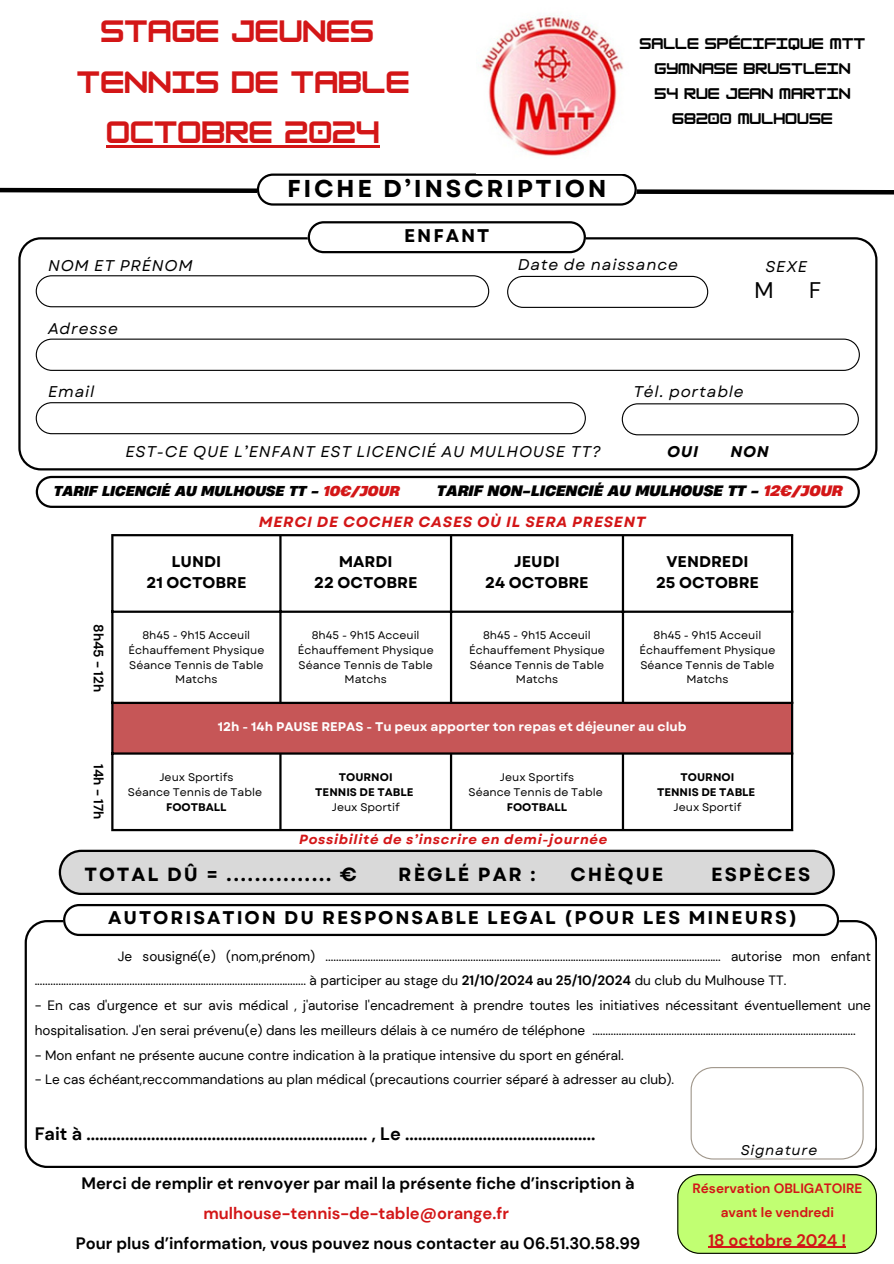
<style>
.page{position:relative;width:894px;height:1264px;background:#fff}
.page>*{position:absolute;margin:0;border:0;box-sizing:border-box;transform-origin:0 0}
.t1{font:700 27px/50.7px "HK Modular";color:#d31617;text-align:center}
.t2{font:700 24.3px "Garet";letter-spacing:.105em;color:#000}
.t3{font:22.5px "DM Sans";color:#000}
.t4{font:700 19.05px "Garet";letter-spacing:.105em;color:#000}
.t5{font:700 18.3px "Garet";letter-spacing:.105em;color:#000}
.t6{font:700 18px "DM Sans";color:#000}
.t7{font:700 16.5px/30.3px "DM Sans";color:#000;text-align:center}
.t8{font:700 16.5px "DM Sans";color:#d31617}
.t9{font:italic 15.6px "Garet";letter-spacing:.05em;color:#000}
.t10{font:700 15.6px "Garet";color:#000}
.t11{font:italic 700 15.6px "Garet";letter-spacing:.05em;color:#000}
.t12{font:italic 700 14.7px "Garet";letter-spacing:.05em;color:#d31617}
.t13{font:italic 700 14.25px "Heading Now 76";color:#000}
.t14{font:italic 14.1px "Garet";letter-spacing:.05em;color:#000}
.t15{font:13.5px/24.8px "DM Sans";color:#000}
.t16{font:700 13.5px "HK Modular";color:#000}
.t17{font:700 13.5px/24.8px "DM Sans";color:#d31617;text-align:center}
.t18{font:italic 700 13.5px "Heading Now 76";color:#000}
.t19{font:700 13.5px "DM Sans";color:#000}
.t20{font:italic 700 13.2px "Garet";letter-spacing:.05em;color:#d31617}
.t21{font:700 12.6px "Garet";color:#fefcfc}
.t22{font:11.1px "Garet";color:#000}
.t23{font:700 11.1px "Garet";color:#000}
.s1{color:#d31617}
.s2{font-weight:700}
</style>
<div class="page">
<svg style="left:18px;top:237px;width:859px;height:233px"></svg>
<svg style="left:307px;top:221px;width:278px;height:32px"></svg>
<svg style="left:36px;top:275px;width:453px;height:32px"></svg>
<svg style="left:36px;top:338px;width:823px;height:33px"></svg>
<svg style="left:507px;top:276px;width:201px;height:32px"></svg>
<svg style="left:36px;top:402px;width:549px;height:32px"></svg>
<svg style="left:621px;top:403px;width:237px;height:32px"></svg>
<svg style="left:25px;top:920px;width:851px;height:247px"></svg>
<svg style="left:63px;top:904px;width:775px;height:32px"></svg>
<svg style="left:690px;top:1067px;width:173px;height:92px"></svg>
<svg style="left:0;top:173px;width:893px;height:33px"></svg>
<img style="left:480px;top:15px;width:144px;height:141px">
<svg style="left:677px;top:1174px;width:199px;height:79px;background:#bdf671"></svg>
<div style="left:112px;top:702px;width:680px;height:51px;background:#c65657"></div>
<hr style="left:111px;top:536px;width:2px;height:293px;background:#000">
<hr style="left:279px;top:536px;width:2px;height:165px;background:#000">
<hr style="left:279px;top:754px;width:2px;height:75px;background:#000">
<hr style="left:450px;top:536px;width:2px;height:165px;background:#000">
<hr style="left:450px;top:754px;width:2px;height:75px;background:#000">
<hr style="left:621px;top:536px;width:3px;height:165px;background:#000">
<hr style="left:621px;top:754px;width:3px;height:75px;background:#000">
<hr style="left:790px;top:536px;width:3px;height:293px;background:#000">
<hr style="left:111px;top:534px;width:682px;height:2px;background:#000">
<hr style="left:111px;top:610px;width:682px;height:3px;background:#000">
<hr style="left:111px;top:701px;width:682px;height:3px;background:#000">
<hr style="left:111px;top:752px;width:682px;height:2px;background:#000">
<hr style="left:111px;top:829px;width:682px;height:2px;background:#000">
<hr style="left:106px;top:145px;width:273px;height:3px;background:#d31617">
<hr style="left:708px;top:1246px;width:84px;height:1px;background:#d31617">
<hr style="left:792px;top:1246px;width:54px;height:1px;background:#d31617">
<div style="left:59px;top:849px;width:775px;height:46px;background:#000;border-radius:23px"></div>
<svg style="left:59px;top:849px;width:775px;height:45px;background:#c7c7c7"></svg>
<svg style="left:36px;top:476px;width:823px;height:32px"></svg>
<p class="t1" style="left:77px;top:6px;width:334px">STAGE JEUNES<br>TENNIS DE TABLE<br>OCTOBRE 2024</p>
<p class="t2" style="left:287px;top:171px;width:321px">FICHE D’INSCRIPTION</p>
<p class="t5" style="left:404px;top:222px;width:87px">ENFANT</p>
<p class="t16" style="left:639px;top:36px;width:227px">SALLE SPÉCIFIQUE MTT</p>
<p class="t16" style="left:654px;top:61px;width:198px">GYMNASE BRUSTLEIN</p>
<p class="t16" style="left:654px;top:85px;width:198px">54 RUE JEAN MARTIN</p>
<p class="t16" style="left:672px;top:110px;width:162px">68200 MULHOUSE</p>
<p class="t9" style="left:48px;top:254px;width:146px">NOM ET PRÉNOM</p>
<p class="t9" style="left:48px;top:317px;width:71px">Adressе</p>
<p class="t9" style="left:517px;top:253px;width:161px">Date de naissance</p>
<p class="t9" style="left:765px;top:255px;width:43px">SEXE</p>
<p class="t3" style="left:754px;top:276px;width:21px">M</p>
<p class="t3" style="left:809px;top:276px;width:14px">F</p>
<p class="t9" style="left:48px;top:381px;width:48px">Email</p>
<p class="t9" style="left:633px;top:381px;width:112px">Tél. portable</p>
<p class="t9" style="left:125px;top:440px;width:477px">EST-CE QUE L’ENFANT EST LICENCIÉ AU MULHOUSE TT?</p>
<p class="t11" style="left:667px;top:440px;width:33px">OUI</p>
<p class="t11" style="left:730px;top:440px;width:40px">NON</p>
<p class="t18" style="left:54px;top:482px;width:347px">TARIF LICENCIÉ AU MULHOUSE TT - <span class="s1">10€/JOUR</span></p>
<h6 class="t13" style="left:437px;top:481px;width:407px">TARIF NON-LICENCIÉ AU MULHOUSE TT - <span class="s1">12€/JOUR</span></h6>
<p class="t19" style="left:107px;top:624px;width:69px;rotate:90deg">8h45 - 12h</p>
<p class="t19" style="left:107px;top:764px;width:57px;rotate:90deg">14h - 17h</p>
<p class="t10" style="left:172px;top:550px;width:51px">LUNDI</p>
<p class="t10" style="left:146px;top:571px;width:101px">21 OCTOBRE</p>
<p class="t12" style="left:259px;top:511px;width:388px">MERCI DE COCHER CASES OÙ IL SERA PRESENT</p>
<p class="t10" style="left:339px;top:550px;width:55px">MARDI</p>
<p class="t10" style="left:314px;top:571px;width:105px">22 OCTOBRE</p>
<h1 class="t10" style="left:514px;top:550px;width:47px">JEUDI</h1>
<h3 class="t10" style="left:485px;top:571px;width:105px">24 OCTOBRE</h3>
<h5 class="t10" style="left:666px;top:550px;width:83px">VENDREDI</h5>
<p class="t10" style="left:655px;top:571px;width:104px">25 OCTOBRE</p>
<p class="t22" style="left:653px;top:627px;width:109px">8h45 - 9h15 Acceuil</p>
<p class="t22" style="left:639px;top:642px;width:137px">Échauffement Physique</p>
<p class="t22" style="left:640px;top:656px;width:136px">Séance Tennis de Table</p>
<p class="t22" style="left:686px;top:671px;width:44px">Matchs</p>
<p class="t21" style="left:218px;top:717px;width:470px">12h - 14h PAUSE REPAS - Tu peux apporter ton repas et déjeuner au club</p>
<p class="t22" style="left:159px;top:769px;width:76px">Jeux Sportifs</p>
<p class="t22" style="left:128px;top:784px;width:136px">Séance Tennis de Table</p>
<p class="t23" style="left:166px;top:798px;width:62px">FOOTBALL</p>
<h5 class="t22" style="left:142px;top:627px;width:109px">8h45 - 9h15 Acceuil</h5>
<h2 class="t22" style="left:128px;top:642px;width:137px">Échauffement Physique</h2>
<p class="t22" style="left:129px;top:656px;width:136px">Séance Tennis de Table</p>
<p class="t22" style="left:175px;top:671px;width:44px">Matchs</p>
<p class="t22" style="left:312px;top:627px;width:109px">8h45 - 9h15 Acceuil</p>
<h5 class="t22" style="left:297px;top:642px;width:137px">Échauffement Physique</h5>
<p class="t22" style="left:298px;top:656px;width:136px">Séance Tennis de Table</p>
<p class="t22" style="left:344px;top:671px;width:44px">Matchs</p>
<p class="t22" style="left:483px;top:627px;width:109px">8h45 - 9h15 Acceuil</p>
<p class="t22" style="left:469px;top:642px;width:137px">Échauffement Physique</p>
<p class="t22" style="left:469px;top:656px;width:136px">Séance Tennis de Table</p>
<p class="t22" style="left:515px;top:671px;width:44px">Matchs</p>
<p class="t22" style="left:500px;top:769px;width:76px">Jeux Sportifs</p>
<p class="t22" style="left:468px;top:784px;width:136px">Séance Tennis de Table</p>
<p class="t23" style="left:506px;top:798px;width:62px">FOOTBALL</p>
<p class="t23" style="left:339px;top:769px;width:55px">TOURNOI</p>
<p class="t23" style="left:315px;top:784px;width:100px">TENNIS DE TABLE</p>
<p class="t22" style="left:331px;top:798px;width:70px">Jeux Sportif</p>
<p class="t23" style="left:680px;top:769px;width:55px">TOURNOI</p>
<p class="t23" style="left:657px;top:784px;width:100px">TENNIS DE TABLE</p>
<p class="t22" style="left:673px;top:798px;width:70px">Jeux Sportif</p>
<h4 class="t20" style="left:299px;top:830px;width:310px">Possibilité de s’inscrire en demi-journée</h4>
<p class="t4" style="left:84px;top:860px;width:274px">TOTAL DÛ = ............... €</p>
<p class="t4" style="left:398px;top:860px;width:139px">RÈGLÉ PAR :</p>
<p class="t4" style="left:570px;top:860px;width:95px">CHÈQUE</p>
<p class="t4" style="left:710px;top:860px;width:101px">ESPÈCES</p>
<p class="t5" style="left:108px;top:904px;width:690px">AUTORISATION DU RESPONSABLE LEGAL (POUR LES MINEURS)</p>
<p class="t15" style="left:35px;top:943px;width:837px;text-indent:83px">Je sousigné(e) (nom,prénom) ...................................................................................................................................................... autorise mon enfant ....................................................................................................... à participer au stage du <span class="s2">21/10/2024 au 25/10/2024</span> du club du Mulhouse TT.</p>
<p class="t15" style="left:35px;top:993px;width:837px">- En cas d'urgence et sur avis médical , j'autorise l'encadrement à prendre toutes les initiatives nécessitant éventuellement une hospitalisation. J'en serai prévenu(e) dans les meilleurs délais à ce numéro de téléphone ....................................................................................................</p>
<p class="t15" style="left:35px;top:1042px;width:590px">- Mon enfant ne présente aucune contre indication à la pratique intensive du sport en général.</p>
<p class="t15" style="left:35px;top:1067px;width:641px">- Le cas échéant,reccommandations au plan médical (precautions courrier séparé à adresser au club).</p>
<h3 class="t6" style="left:35px;top:1121px;width:562px">Fait à ................................................................. , Le ............................................</h3>
<h3 class="t14" style="left:740px;top:1140px;width:78px">Signature</h3>
<p class="t17" style="left:692px;top:1175px;width:171px">Réservation OBLIGATOIRE avant le vendredi</p>
<p class="t8" style="left:708px;top:1229px;width:139px">18 octobre 2024 !</p>
<p class="t7" style="left:76px;top:1167px;width:565px">Merci de remplir et renvoyer par mail la présente fiche d’inscription à <span class="s1">mulhouse-tennis-de-table@orange.fr<br></span>Pour plus d’information, vous pouvez nous contacter au 06.51.30.58.99</p>
</div>
